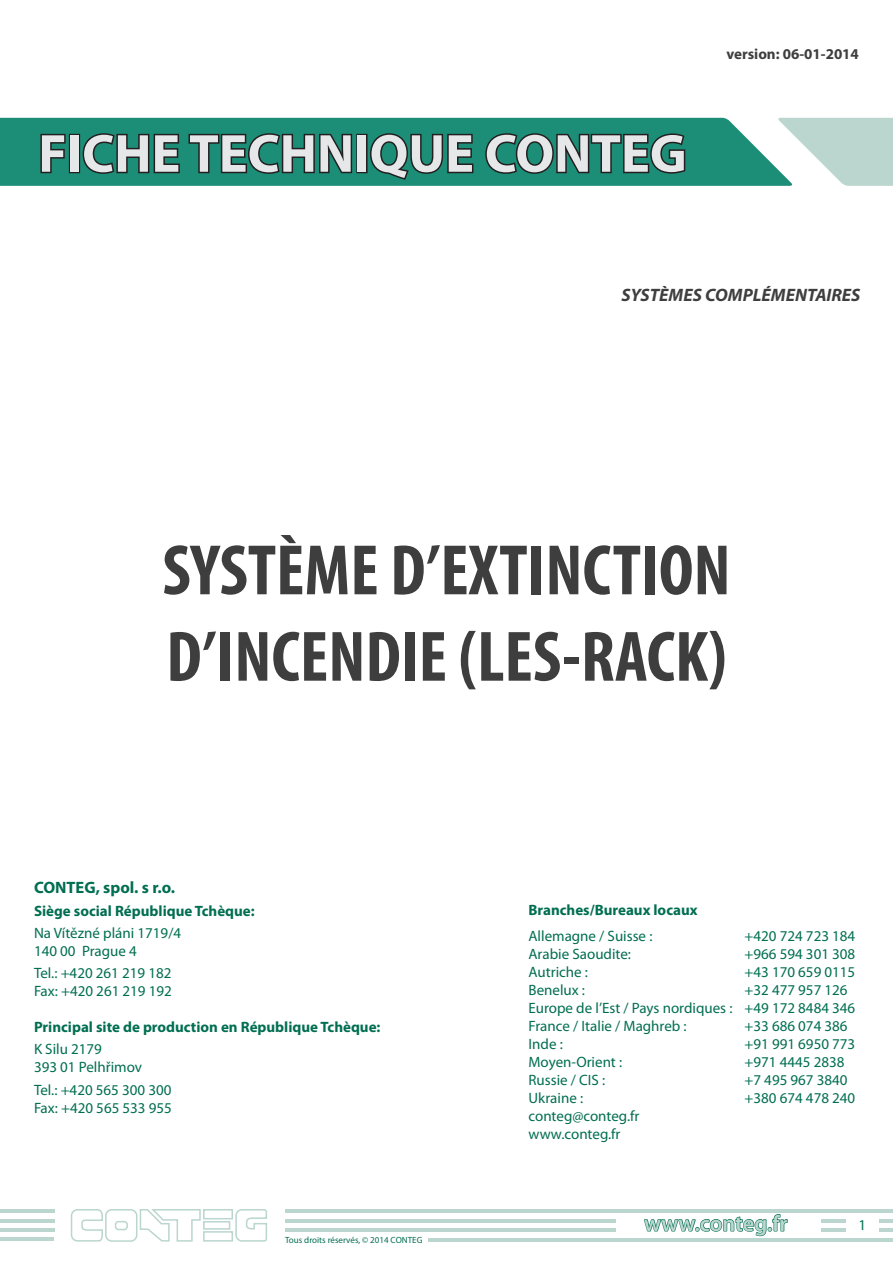
<style>
.page{position:relative;width:893px;height:1263px;background:#fff}
.page>*{position:absolute;margin:0;border:0;box-sizing:border-box;transform-origin:0 0}
.odrazky{font:700 condensed 72px/86.4px "Myriad Pro";color:#3e3e3f}
.t1{font:700 54px "Myriad Pro";color:#e6e7e9}
.t2{font:600 22.5px "Myriad Pro";color:#bad6ce}
.odrazky-2{font:italic 700 18px "Myriad Pro";color:#3e3e3f}
.t3{font:700 16.5px "Myriad Pro";color:#006e51}
.t4{font:15px/18px "Myriad Pro";color:#006e51}
.t5{font:700 15px "Myriad Pro";color:#006e51}
.odrazky-3{font:700 15px "Myriad Pro";color:#3e3e3f}
.t6{font:9px "Myriad Pro";color:#006e51}
</style>
<div class="page">
<hr style="left:285px;top:1209px;width:608px;height:3px;background:#bad6ce">
<hr style="left:428px;top:1238px;width:465px;height:4px;background:#bad6ce">
<hr style="left:285px;top:1219px;width:331px;height:3px;background:#bad6ce">
<hr style="left:285px;top:1228px;width:331px;height:4px;background:#bad6ce">
<svg style="left:643px;top:1212px;width:145px;height:25px"></svg>
<hr style="left:821px;top:1219px;width:72px;height:3px;background:#bad6ce">
<hr style="left:821px;top:1228px;width:72px;height:4px;background:#bad6ce">
<div style="left:203px;top:1221px;width:27px;height:8px;border:2px solid #bad6ce"></div>
<div style="left:203px;top:1231px;width:30px;height:10px;border:2px solid #bad6ce"></div>
<svg style="left:235px;top:1209px;width:32px;height:33px"></svg>
<div style="left:203px;top:1209px;width:30px;height:10px;border:2px solid #bad6ce"></div>
<svg style="left:70px;top:1209px;width:131px;height:33px"></svg>
<hr style="left:0;top:1219px;width:54px;height:3px;background:#bad6ce">
<hr style="left:0;top:1228px;width:54px;height:4px;background:#bad6ce">
<hr style="left:0;top:1209px;width:54px;height:3px;background:#bad6ce">
<hr style="left:0;top:1238px;width:53px;height:3px;background:#bad6ce">
<div style="left:846px;top:1214px;width:33px;height:20px;background:#fff"></div>
<svg style="left:794px;top:118px;width:99px;height:68px"></svg>
<svg style="left:0;top:118px;width:794px;height:68px;background:#309883"></svg>
<svg style="left:39px;top:132px;width:28px;height:43px"></svg>
<div style="left:69px;top:134px;width:11px;height:39px;border:3px solid #231f20"></div>
<svg style="left:81px;top:132px;width:100px;height:43px;background:#1e6657"></svg>
<svg style="left:187px;top:131px;width:167px;height:45px;background:#1e6859"></svg>
<div style="left:356px;top:134px;width:12px;height:39px;border:3px solid #231f20"></div>
<svg style="left:368px;top:132px;width:107px;height:50px;background:#1e6b5b"></svg>
<svg style="left:484px;top:131px;width:203px;height:45px;background:#1e6759"></svg>
<h2 class="t1" style="left:38px;top:118px;width:650px">FICHE TECHNIQUE CONTEG</h2>
<p class="odrazky-3" style="left:726px;top:45px;width:134px">version: 06-01-2014</p>
<p class="odrazky-2" style="left:622px;top:283px;width:240px">SYSTÈMES COMPLÉMENTAIRES</p>
<p class="odrazky" style="left:162px;top:526px;width:570px">SYSTÈME D’EXTINCTION<br>D’INCENDIE (LES‑RACK)</p>
<p class="t3" style="left:34px;top:877px;width:143px">CONTEG, spol. s r.o.</p>
<p class="t5" style="left:34px;top:901px;width:222px">Siège social République Tchèque:</p>
<p class="t4" style="left:34px;top:923px;width:149px">Na Vítězné pláni 1719/4<br>140 00 Prague 4</p>
<p class="t4" style="left:34px;top:964px;width:139px">Tel.: +420 261 219 182<br>Fax: +420 261 219 192</p>
<p class="t5" style="left:34px;top:1017px;width:348px">Principal site de production en République Tchèque:</p>
<p class="t4" style="left:34px;top:1040px;width:110px">K Silu 2179<br>393 01 Pelhřimov</p>
<p class="t4" style="left:34px;top:1080px;width:139px">Tel.: +420 565 300 300<br>Fax: +420 565 533 955</p>
<p class="t6" style="left:285px;top:1234px;width:139px">Tous droits réservés, © 2014 CONTEG</p>
<p class="t5" style="left:528px;top:900px;width:171px">Branches/Bureaux locaux</p>
<p class="t4" style="left:528px;top:927px;width:125px">Allemagne / Suisse :</p>
<p class="t4" style="left:744px;top:927px;width:112px">+420 724 723 184</p>
<p class="t4" style="left:528px;top:945px;width:104px">Arabie Saoudite:</p>
<p class="t4" style="left:744px;top:945px;width:112px">+966 594 301 308</p>
<p class="t4" style="left:528px;top:963px;width:61px">Autriche :</p>
<p class="t4" style="left:744px;top:963px;width:112px">+43 170 659 0115</p>
<p class="t4" style="left:528px;top:981px;width:58px">Benelux :</p>
<p class="t4" style="left:528px;top:981px;width:328px;text-indent:216px">+32 477 957 126<br>Europe de l’Est / Pays nordiques : +49 172 8484 346<br>France / Italie / Maghreb :</p>
<p class="t4" style="left:744px;top:1017px;width:105px">+33 686 074 386</p>
<p class="t4" style="left:528px;top:1035px;width:36px">Inde :</p>
<p class="t4" style="left:744px;top:1035px;width:112px">+91 991 6950 773</p>
<p class="t4" style="left:528px;top:1053px;width:95px">Moyen-Orient :</p>
<p class="t4" style="left:744px;top:1053px;width:101px">+971 4445 2838</p>
<p class="t4" style="left:528px;top:1071px;width:78px">Russie / CIS :</p>
<p class="t4" style="left:744px;top:1071px;width:105px">+7 495 967 3840</p>
<p class="t4" style="left:528px;top:1089px;width:56px">Ukraine :</p>
<p class="t4" style="left:744px;top:1089px;width:112px">+380 674 478 240</p>
<p class="t4" style="left:528px;top:1107px;width:113px">conteg@conteg.fr www.conteg.fr</p>
<h3 class="t2" style="left:644px;top:1209px;width:145px">www.conteg.fr</h3>
<p class="t4" style="left:859px;top:1215px;width:9px">1</p>
</div>
